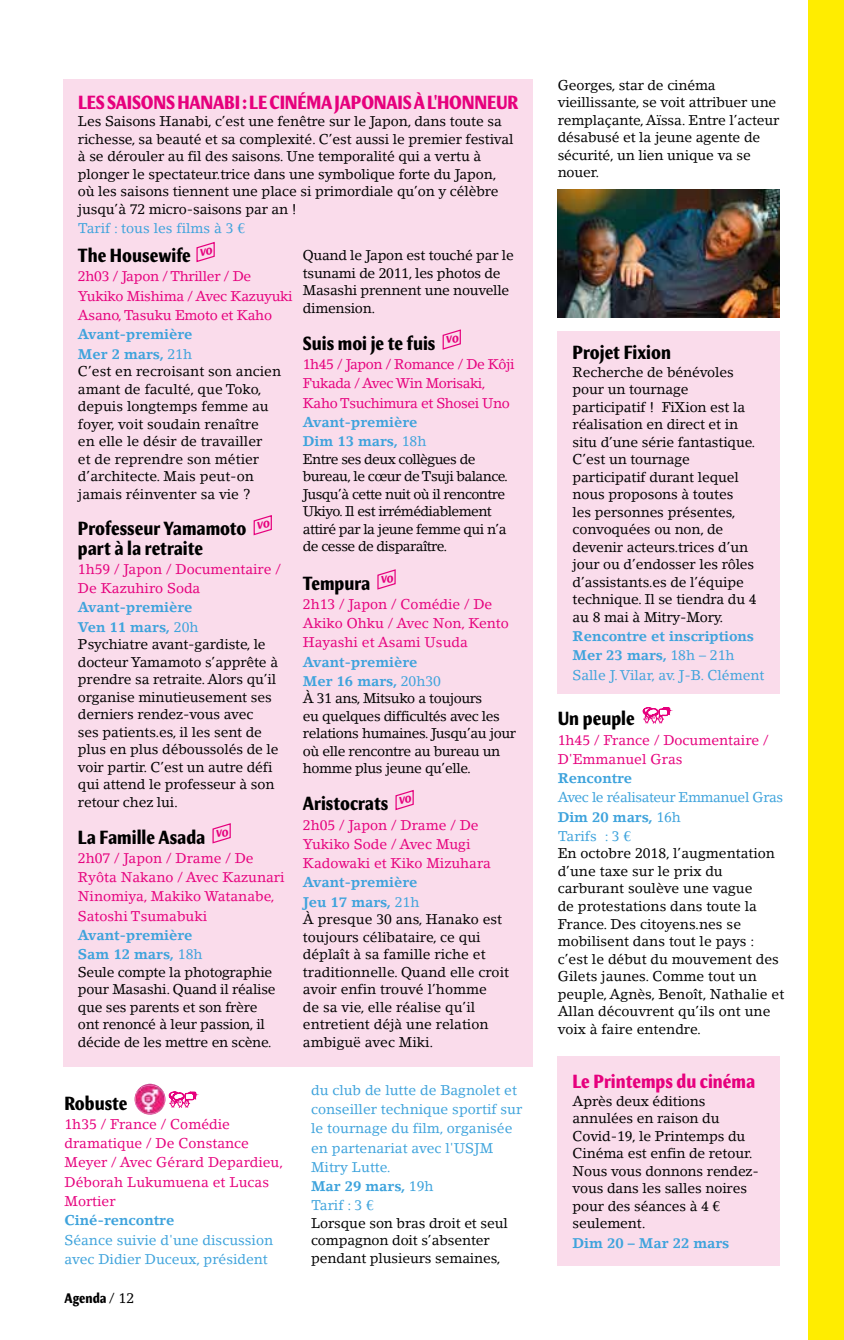
<style>
.page{position:relative;width:844px;height:1340px;background:#fff}
.page>*{position:absolute;margin:0;border:0;box-sizing:border-box;transform-origin:0 0}
.t1{font:700 condensed 19.25px "Meadow Pro";color:#000}
.t2{font:700 condensed 19.25px "Meadow Pro";letter-spacing:-.01em;color:#e6007d}
.t3{font:14px/17.5px "Lino Letter";letter-spacing:-.01em;color:#000}
.t4{font:14px/19.2px "Lino Letter";color:#e6007d}
.t5{font:14px/19.2px "Lino Letter";color:#3ea3dc}
.t6{font:700 14px/19.2px "Lino Letter";color:#3ea3dc}
.t7{font:14px/17.5px "Lino Letter";letter-spacing:-.04em;color:#000}
.t8{font:14px/17.5px "Lino Letter";letter-spacing:-.03em;color:#000}
.t9{font:14px/19.2px "Lino Letter";letter-spacing:-.03em;color:#e6007d}
.t10{font:14px/19.2px "Lino Letter";letter-spacing:-.02em;color:#e6007d}
.t11{font:14px/19.2px "Lino Letter";letter-spacing:-.03em;color:#3ea3dc}
.t12{font:700 condensed 14px "Meadow Pro";color:#000}
.s1{font-weight:400}
.s2{font-family:"Lino Letter";font-weight:400;font-stretch:normal}
.s3{font-weight:700}
</style>
<div class="page">
<img style="left:134px;top:1083px;width:31px;height:31px;border-radius:15px">
<svg style="left:169px;top:1091px;width:27px;height:17px"></svg>
<div style="left:557px;top:1055px;width:222px;height:210px;background:#fadceb"></div>
<div style="left:63px;top:79px;width:469px;height:988px;background:#fadceb"></div>
<img style="left:557px;top:189px;width:222px;height:128px">
<div style="left:557px;top:331px;width:222px;height:362px;background:#fadceb"></div>
<svg style="left:642px;top:707px;width:28px;height:17px"></svg>
<div style="left:807px;top:0;width:36px;height:1339px;background:#ffed00"></div>
<svg style="left:196px;top:241px;width:19px;height:22px"></svg>
<svg style="left:253px;top:515px;width:19px;height:21px"></svg>
<svg style="left:212px;top:823px;width:19px;height:21px"></svg>
<svg style="left:442px;top:329px;width:19px;height:21px"></svg>
<svg style="left:377px;top:569px;width:19px;height:21px"></svg>
<svg style="left:395px;top:790px;width:19px;height:21px"></svg>
<h1 class="t2" style="left:78px;top:91px;width:441px">LES SAISONS HANABI : LE CINÉMA JAPONAIS À L'HONNEUR</h1>
<p class="t3" style="left:78px;top:112px;width:437px">Les Saisons Hanabi, c’est une fenêtre sur le Japon, dans toute sa richesse, sa beauté et sa complexité. C’est aussi le premier festival à se dérouler au fil des saisons. Une temporalité qui a vertu à plonger le spectateur.trice dans une symbolique forte du Japon, où les saisons tiennent une place si primordiale qu’on y célèbre jusqu’à 72 micro-saisons par an !</p>
<p class="t5" style="left:78px;top:218px;width:169px">Tarif : tous les films à 3 €</p>
<h1 class="t1" style="left:78px;top:244px;width:114px">The Housewife</h1>
<p class="t10" style="left:78px;top:267px;width:216px">2h03 / Japon / Thriller / De<br>Yukiko Mishima / Avec Kazuyuki<br>Asano, Tasuku Emoto et Kaho</p>
<p class="t6" style="left:78px;top:325px;width:116px">Avant-première<br>Mer 2 mars, <span class="s1">21h</span></p>
<p class="t3" style="left:78px;top:362px;width:205px">C’est en recroisant son ancien amant de faculté, que Toko, depuis longtemps femme au foyer, voit soudain renaître<br>en elle le désir de travailler<br>et de reprendre son métier d’architecte. Mais peut-on jamais réinventer sa vie ?</p>
<h1 class="t1" style="left:78px;top:517px;width:170px">Professeur Yamamoto</h1>
<h1 class="t1" style="left:78px;top:536px;width:127px">part à la retraite</h1>
<p class="t4" style="left:78px;top:559px;width:204px">1h59 / Japon / Documentaire /<br>De Kazuhiro Soda</p>
<p class="t6" style="left:78px;top:598px;width:122px">Avant-première<br>Ven 11 mars, <span class="s1">20h</span></p>
<p class="t3" style="left:78px;top:635px;width:202px">Psychiatre avant-gardiste, le docteur Yamamoto s’apprête à prendre sa retraite. Alors qu’il organise minutieusement ses derniers rendez-vous avec<br>ses patients.es, il les sent de plus en plus déboussolés de le voir partir. C’est un autre défi qui attend le professeur à son retour chez lui.</p>
<h1 class="t1" style="left:78px;top:825px;width:129px">La Famille Asada</h1>
<p class="t4" style="left:78px;top:848px;width:208px">2h07 / Japon / Drame / De<br>Ryôta Nakano / Avec Kazunari<br>Ninomiya, Makiko Watanabe,<br>Satoshi Tsumabuki</p>
<p class="t6" style="left:78px;top:925px;width:126px">Avant-première<br>Sam 12 mars, <span class="s1">18h</span></p>
<p class="t3" style="left:78px;top:962px;width:199px">Seule compte la photographie pour Masashi. Quand il réalise que ses parents et son frère ont renoncé à leur passion, il décide de les mettre en scène.</p>
<p class="t3" style="left:303px;top:247px;width:212px">Quand le Japon est touché par le tsunami de 2011, les photos de<br>Masashi prennent une nouvelle dimension.</p>
<h1 class="t1" style="left:303px;top:332px;width:134px">Suis moi je te fuis</h1>
<p class="t9" style="left:303px;top:354px;width:213px">1h45 / Japon / Romance / De Kôji<br>Fukada / Avec Win Morisaki,<br>Kaho Tsuchimura et Shosei Uno</p>
<p class="t6" style="left:303px;top:412px;width:125px">Avant-première<br>Dim 13 mars, <span class="s1">18h</span></p>
<p class="t7" style="left:303px;top:450px;width:207px">Entre ses deux collègues de bureau, le cœur de Tsuji balance.<br>Jusqu’à cette nuit où il rencontre<br>Ukiyo. Il est irrémédiablement attiré par la jeune femme qui n’a de cesse de disparaître.</p>
<h1 class="t1" style="left:303px;top:571px;width:69px">Tempura</h1>
<p class="t4" style="left:303px;top:594px;width:207px">2h13 / Japon / Comédie / De<br>Akiko Ohku / Avec Non, Kento<br>Hayashi et Asami Usuda</p>
<p class="t6" style="left:303px;top:652px;width:140px">Avant-première<br>Mer 16 mars, <span class="s1">20h30</span></p>
<p class="t8" style="left:303px;top:689px;width:214px">À 31 ans, Mitsuko a toujours<br>eu quelques difficultés avec les relations humaines. Jusqu’au jour où elle rencontre au bureau un homme plus jeune qu’elle.</p>
<h1 class="t1" style="left:303px;top:792px;width:87px">Aristocrats</h1>
<p class="t4" style="left:303px;top:815px;width:189px">2h05 / Japon / Drame / De<br>Yukiko Sode / Avec Mugi<br>Kadowaki et Kiko Mizuhara</p>
<p class="t6" style="left:303px;top:872px;width:118px">Avant-première<br>Jeu 17 mars, <span class="s1">21h</span></p>
<p class="t3" style="left:303px;top:910px;width:207px">À presque 30 ans, Hanako est toujours célibataire, ce qui déplaît à sa famille riche et traditionnelle. Quand elle croit avoir enfin trouvé l’homme<br>de sa vie, elle réalise qu’il entretient déjà une relation ambiguë avec Miki.</p>
<h1 class="t1" style="left:64px;top:1091px;width:64px">Robuste</h1>
<p class="t4" style="left:64px;top:1114px;width:220px">1h35 / France / Comédie dramatique / De Constance<br>Meyer / Avec Gérard Depardieu,<br>Déborah Lukumuena et Lucas<br>Mortier</p>
<p class="t6" style="left:64px;top:1210px;width:111px">Ciné-rencontre</p>
<p class="t5" style="left:64px;top:1229px;width:210px">Séance suivie d'une discussion avec Didier Duceux, président</p>
<p class="t12" style="left:64px;top:1290px;width:71px">Agenda <span class="s2">/ 12</span></p>
<p class="t5" style="left:311px;top:1080px;width:213px">du club de lutte de Bagnolet et conseiller technique sportif sur le tournage du film, organisée en partenariat avec l'USJM<br>Mitry Lutte.<br><span class="s3">Mar 29 mars,</span> 19h<br>Tarif : 3 €</p>
<p class="t3" style="left:311px;top:1214px;width:198px">Lorsque son bras droit et seul compagnon doit s’absenter pendant plusieurs semaines,</p>
<p class="t3" style="left:557px;top:76px;width:223px">Georges, star de cinéma vieillissante, se voit attribuer une remplaçante, Aïssa. Entre l’acteur désabusé et la jeune agente de sécurité, un lien unique va se nouer.</p>
<h1 class="t1" style="left:572px;top:341px;width:100px">Projet Fixion</h1>
<p class="t3" style="left:572px;top:363px;width:185px">Recherche de bénévoles pour un tournage participatif ! FiXion est la réalisation en direct et in situ d’une série fantastique.<br>C’est un tournage participatif durant lequel nous proposons à toutes<br>les personnes présentes, convoquées ou non, de devenir acteurs.trices d’un jour ou d’endosser les rôles d’assistants.es de l’équipe technique. Il se tiendra du 4 au 8 mai à Mitry-Mory.</p>
<p class="t5" style="left:572px;top:626px;width:193px"><span class="s3">Rencontre et inscriptions<br>Mer 23 mars,</span> 18h – 21h<br>Salle J. Vilar, av. J-B. Clément</p>
<h1 class="t1" style="left:557px;top:707px;width:79px">Un peuple</h1>
<p class="t4" style="left:557px;top:730px;width:212px">1h45 / France / Documentaire /<br>D'Emmanuel Gras</p>
<p class="t6" style="left:557px;top:768px;width:76px">Rencontre</p>
<p class="t11" style="left:557px;top:788px;width:227px">Avec le réalisateur Emmanuel Gras<br><span class="s3">Dim 20 mars,</span> 16h<br>Tarifs : 3 €</p>
<p class="t3" style="left:557px;top:844px;width:228px">En octobre 2018, l’augmentation d’une taxe sur le prix du carburant soulève une vague<br>de protestations dans toute la<br>France. Des citoyens.nes se mobilisent dans tout le pays : c’est le début du mouvement des<br>Gilets jaunes. Comme tout un peuple, Agnès, Benoît, Nathalie et<br>Allan découvrent qu’ils ont une voix à faire entendre.</p>
<h1 class="t2" style="left:572px;top:1070px;width:184px">Le Printemps du cinéma</h1>
<p class="t3" style="left:572px;top:1091px;width:188px">Après deux éditions annulées en raison du<br>Covid-19, le Printemps du<br>Cinéma est enfin de retour.<br>Nous vous donnons rendez&shy;vous dans les salles noires pour des séances à 4 € seulement.</p>
<p class="t6" style="left:572px;top:1232px;width:158px">Dim 20 – Mar 22 mars</p>
</div>
